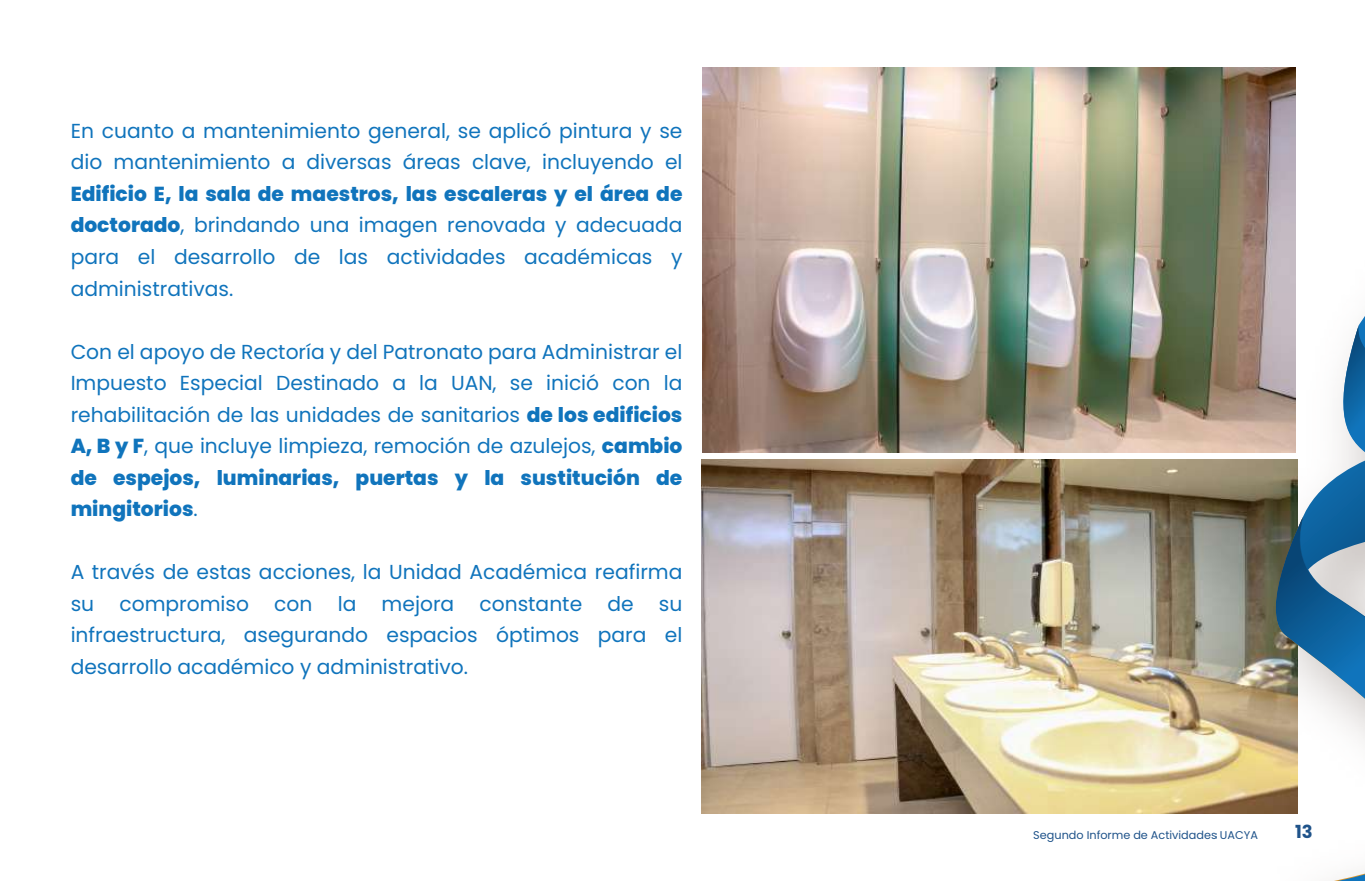
<style>
.page{position:relative;width:1365px;height:881px;background:#fff}
.page>*{position:absolute;margin:0;border:0;box-sizing:border-box;transform-origin:0 0}
.t1{font:20.25px/31.5px "Poppins";color:#1074bc;text-align:justify}
.t2{font:700 18px "Poppins";color:#1f538a}
.t3{font:11.25px "Poppins";color:#1f538a}
.s1{font-weight:800}
</style>
<div class="page">
<img style="left:702px;top:68px;width:515px;height:384px">
<img style="left:701px;top:459px;width:516px;height:354px">
<img style="left:1217px;top:67px;width:148px;height:747px">
<svg style="left:1256px;top:460px;width:109px;height:238px;background:#5e8194"></svg>
<svg style="left:1284px;top:779px;width:81px;height:101px"></svg>
<svg style="left:1332px;top:316px;width:33px;height:136px"></svg>
<p class="t1" style="left:71px;top:115px;width:613px">En cuanto a mantenimiento general, se aplicó pintura y se dio mantenimiento a diversas áreas clave, incluyendo el</p>
<p class="t1" style="left:71px;top:178px;width:613px"><span class="s1">Edificio E, la sala de maestros, las escaleras y el área de doctorado</span>, brindando una imagen renovada y adecuada para el desarrollo de las actividades académicas y administrativas.</p>
<p class="t1" style="left:71px;top:336px;width:613px">Con el apoyo de Rectoría y del Patronato para Administrar el Impuesto Especial Destinado a la UAN, se inició con la rehabilitación de las unidades de sanitarios <span class="s1">de los edificios A, B y F</span>, que incluye limpieza, remoción de azulejos, <span class="s1">cambio de espejos, luminarias, puertas y la sustitución de mingitorios</span>.</p>
<p class="t1" style="left:71px;top:556px;width:613px">A través de estas acciones, la Unidad Académica reafirma su compromiso con la mejora constante de su infraestructura, asegurando espacios óptimos para el desarrollo académico y administrativo.</p>
<p class="t3" style="left:1033px;top:828px;width:226px">Segundo Informe de Actividades UACYA</p>
<p class="t2" style="left:1295px;top:821px;width:19px">13</p>
</div>
